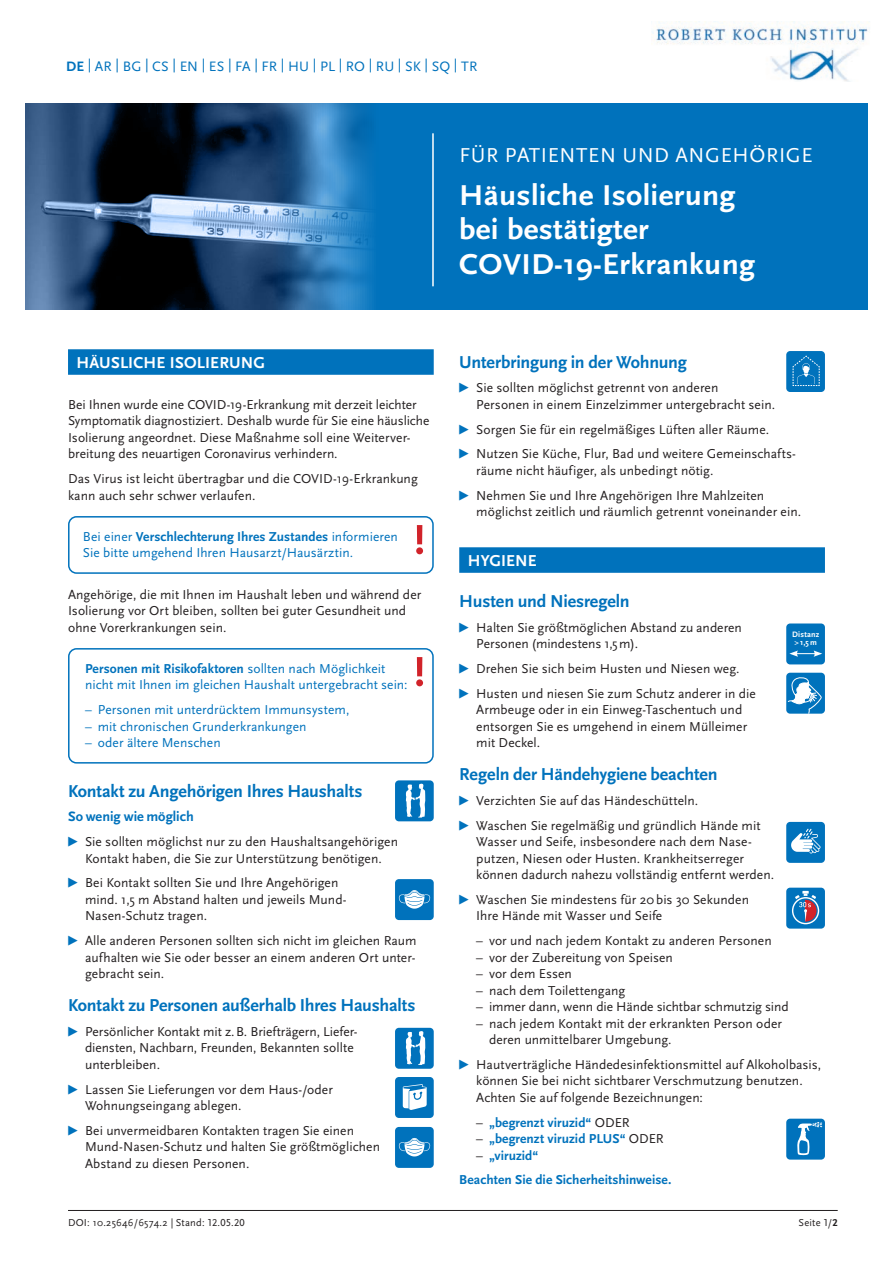
<style>
.page{position:relative;width:893px;height:1263px;background:#fff}
.page>*{position:absolute;margin:0;border:0;box-sizing:border-box;transform-origin:0 0}
.t1{font:700 30px/34.5px "Scala Sans Pro";letter-spacing:.01em;color:#fff;scale:1.05 1}
.t2{font:21px "Scala Sans Pro";letter-spacing:.03em;color:#fff}
.t3{font:700 18px "Scala Sans Pro";letter-spacing:-.01em;color:#0072bc}
.t4{font:700 16.5px "Scala Sans Pro";letter-spacing:.01em;color:#fff}
.t5{font:14.25px "Scala Sans Pro";letter-spacing:.005em;color:#0072bc}
.t6{font:700 14.25px "Scala Sans Pro";color:#0072bc}
.t7{font:13.5px/16.5px "Scala Sans Pro";letter-spacing:.005em;color:#231f20}
.t8{font:13.5px/16.5px "Scala Sans Pro";letter-spacing:.005em;color:#0072bc}
.t9{font:700 13.5px/24.8px "Scala Sans Pro";color:#0072bc}
.t10{font:10.5px "Scala Sans Pro";letter-spacing:.02em;color:#231f20}
.t11{font:700 8.25px/8.2px "Scala Sans";letter-spacing:.025em;color:#fff}
.s1{font-weight:700}
.s2{color:#0072bc}
.s3{font-weight:400;color:#231f20}
</style>
<div class="page">
<svg style="left:26px;top:104px;width:244px;height:206px;background:#2a415d"></svg>
<svg style="left:270px;top:104px;width:597px;height:206px;background:#0873ba"></svg>
<hr style="left:432px;top:133px;width:2px;height:153px;background:#fff">
<div style="left:68px;top:349px;width:366px;height:26px;background:#0072bc"></div>
<div style="left:459px;top:547px;width:366px;height:26px;background:#0072bc"></div>
<hr style="left:68px;top:1210px;width:770px;height:1px;background:#231f20">
<div style="left:395px;top:1077px;width:39px;height:41px;background:#0072bc;border-radius:4px"></div>
<svg style="left:403px;top:1084px;width:24px;height:26px"></svg>
<div style="left:395px;top:1127px;width:39px;height:41px;background:#0072bc;border-radius:4px"></div>
<svg style="left:399px;top:1138px;width:31px;height:18px"></svg>
<div style="left:395px;top:879px;width:39px;height:41px;background:#0072bc;border-radius:4px"></div>
<svg style="left:399px;top:890px;width:31px;height:19px"></svg>
<div style="left:786px;top:822px;width:39px;height:41px;background:#0072bc;border-radius:4px"></div>
<svg style="left:791px;top:829px;width:29px;height:24px"></svg>
<div style="left:786px;top:888px;width:39px;height:41px;background:#0072bc;border-radius:4px"></div>
<svg style="left:792px;top:897px;width:27px;height:27px"></svg>
<svg style="left:793px;top:898px;width:25px;height:25px"></svg>
<svg style="left:795px;top:891px;width:21px;height:31px"></svg>
<svg style="left:416px;top:657px;width:7px;height:29px"></svg>
<div style="left:68px;top:648px;width:366px;height:116px;border:2px solid #0072bc;border-radius:8px"></div>
<svg style="left:416px;top:525px;width:7px;height:29px"></svg>
<div style="left:68px;top:516px;width:366px;height:58px;border:2px solid #0072bc;border-radius:8px"></div>
<img style="left:652px;top:22px;width:216px;height:59px">
<div style="left:395px;top:780px;width:39px;height:41px;background:#0072bc;border-radius:4px"></div>
<svg style="left:406px;top:783px;width:19px;height:34px"></svg>
<div style="left:395px;top:1028px;width:39px;height:41px;background:#0072bc;border-radius:4px"></div>
<svg style="left:406px;top:1031px;width:19px;height:34px"></svg>
<div style="left:786px;top:351px;width:39px;height:41px;background:#0072bc;border-radius:4px"></div>
<svg style="left:792px;top:355px;width:28px;height:31px"></svg>
<div style="left:786px;top:623px;width:39px;height:41px;background:#0072bc;border-radius:4px"></div>
<svg style="left:789px;top:650px;width:33px;height:7px"></svg>
<div style="left:786px;top:673px;width:39px;height:41px;background:#0072bc;border-radius:4px"></div>
<svg style="left:787px;top:677px;width:35px;height:37px"></svg>
<div style="left:786px;top:1119px;width:39px;height:40px;background:#0072bc;border-radius:4px"></div>
<svg style="left:797px;top:1122px;width:25px;height:33px"></svg>
<p class="t5" style="left:66px;top:58px;width:413px"><span class="s1">DE</span> | AR | BG | CS | EN | ES | FA | FR | HU | PL | RO | RU | SK | SQ | TR</p>
<p class="t4" style="left:77px;top:352px;width:190px">HÄUSLICHE ISOLIERUNG</p>
<p class="t7" style="left:68px;top:396px;width:363px">Bei Ihnen wurde eine COVID-19-Erkrankung mit derzeit leichter Symptomatik diagnostiziert. Deshalb wurde für Sie eine häusliche Isolierung angeordnet. Diese Maßnahme soll eine Weiterver&shy;breitung des neuartigen Coronavirus verhindern.</p>
<p class="t7" style="left:68px;top:470px;width:351px">Das Virus ist leicht übertragbar und die COVID-19-Erkrankung kann auch sehr schwer verlaufen.</p>
<p class="t8" style="left:83px;top:528px;width:317px">Bei einer <span class="s1">Verschlechterung Ihres Zustandes</span> informieren<br>Sie bitte umgehend Ihren Hausarzt/Hausärztin.</p>
<p class="t7" style="left:68px;top:586px;width:355px">Angehörige, die mit Ihnen im Haushalt leben und während der<br>Isolierung vor Ort bleiben, sollten bei guter Gesundheit und ohne Vorerkrankungen sein.</p>
<p class="t8" style="left:85px;top:660px;width:324px"><span class="s1">Personen mit Risikofaktoren</span> sollten nach Möglichkeit nicht mit Ihnen im gleichen Haushalt untergebracht sein:</p>
<p class="t8" style="left:85px;top:701px;width:266px">– Personen mit unterdrücktem Immunsystem,</p>
<p class="t8" style="left:85px;top:718px;width:223px">– mit chronischen Grunderkrankungen</p>
<p class="t8" style="left:85px;top:734px;width:137px">– oder ältere Menschen</p>
<h3 class="t3" style="left:68px;top:780px;width:296px">Kontakt zu Angehörigen Ihres Haushalts</h3>
<p class="t6" style="left:68px;top:808px;width:127px">So wenig wie möglich</p>
<p class="t7" style="left:66px;top:833px;width:334px;text-align:center"><span class="s2">▶</span> Sie sollten möglichst nur zu den Haushaltsangehörigen<br>Kontakt haben, die Sie zur Unterstützung benötigen.</p>
<p class="t7" style="left:85px;top:875px;width:263px;text-indent:-19px"><span class="s2">▶</span> Bei Kontakt sollten Sie und Ihre Angehörigen mind. 1,5 m Abstand halten und jeweils Mund-<br>Nasen-Schutz tragen.</p>
<p class="t7" style="left:85px;top:932px;width:333px;text-indent:-19px"><span class="s2">▶</span> Alle anderen Personen sollten sich nicht im gleichen Raum aufhalten wie Sie oder besser an einem anderen Ort unter&shy;gebracht sein.</p>
<h3 class="t3" style="left:68px;top:995px;width:349px">Kontakt zu Personen außerhalb Ihres Haushalts</h3>
<p class="t7" style="left:85px;top:1023px;width:274px;text-indent:-19px"><span class="s2">▶</span> Persönlicher Kontakt mit z.B. Briefträgern, Liefer&shy;diensten, Nachbarn, Freunden, Bekannten sollte unterbleiben.</p>
<p class="t7" style="left:85px;top:1081px;width:249px;text-indent:-19px"><span class="s2">▶</span> Lassen Sie Lieferungen vor dem Haus-/oder<br>Wohnungseingang ablegen.</p>
<p class="t7" style="left:85px;top:1122px;width:296px;text-indent:-19px"><span class="s2">▶</span> Bei unvermeidbaren Kontakten tragen Sie einen<br>Mund-Nasen-Schutz und halten Sie größtmöglichen<br>Abstand zu diesen Personen.</p>
<h2 class="t2" style="left:459px;top:142px;width:355px">FÜR PATIENTEN UND ANGEHÖRIGE</h2>
<h1 class="t1" style="left:459px;top:178px;width:283px">Häusliche Isolierung bei bestätigter<br>COVID-19-Erkrankung</h1>
<h3 class="t3" style="left:459px;top:351px;width:229px">Unterbringung in der Wohnung</h3>
<p class="t7" style="left:476px;top:380px;width:300px;text-indent:-19px"><span class="s2">▶</span> Sie sollten möglichst getrennt von anderen<br>Personen in einem Einzelzimmer untergebracht sein.</p>
<p class="t7" style="left:457px;top:417px;width:340px;line-height:24.8px"><span class="s2">▶</span> Sorgen Sie für ein regelmäßiges Lüften aller Räume.<br><span class="s2">▶</span> Nutzen Sie Küche, Flur, Bad und weitere Gemeinschafts-</p>
<p class="t7" style="left:457px;top:458px;width:309px;line-height:24.8px;text-indent:19px">räume nicht häufiger, als unbedingt nötig.<br><span class="s2">▶</span> Nehmen Sie und Ihre Angehörigen Ihre Mahlzeiten</p>
<p class="t7" style="left:476px;top:503px;width:326px">möglichst zeitlich und räumlich getrennt voneinander ein.</p>
<p class="t4" style="left:468px;top:550px;width:70px">HYGIENE</p>
<h3 class="t3" style="left:459px;top:590px;width:172px">Husten und Niesregeln</h3>
<p class="t7" style="left:476px;top:619px;width:267px;text-indent:-19px"><span class="s2">▶</span> Halten Sie größtmöglichen Abstand zu anderen<br>Personen (mindestens 1,5m).</p>
<p class="t7" style="left:457px;top:656px;width:300px;line-height:24.8px"><span class="s2">▶</span> Drehen Sie sich beim Husten und Niesen weg. <span class="s2">▶</span> Husten und niesen Sie zum Schutz anderer in die</p>
<p class="t7" style="left:476px;top:701px;width:273px">Armbeuge oder in ein Einweg-Taschentuch und entsorgen Sie es umgehend in einem Mülleimer mit Deckel.</p>
<h3 class="t3" style="left:459px;top:764px;width:260px">Regeln der Händehygiene beachten</h3>
<p class="t7" style="left:457px;top:788px;width:305px;line-height:24.8px"><span class="s2">▶</span> Verzichten Sie auf das Händeschütteln.<br><span class="s2">▶</span> Waschen Sie regelmäßig und gründlich Hände mit</p>
<p class="t7" style="left:476px;top:833px;width:299px">Wasser und Seife, insbesondere nach dem Nase&shy;putzen, Niesen oder Husten. Krankheitserreger können dadurch nahezu vollständig entfernt werden.</p>
<p class="t7" style="left:476px;top:891px;width:274px;text-indent:-19px"><span class="s2">▶</span> Waschen Sie mindestens für 20 bis 30 Sekunden<br>Ihre Hände mit Wasser und Seife</p>
<p class="t7" style="left:476px;top:932px;width:297px">– vor und nach jedem Kontakt zu anderen Personen</p>
<p class="t7" style="left:476px;top:949px;width:198px">– vor der Zubereitung von Speisen</p>
<p class="t7" style="left:476px;top:965px;width:97px">– vor dem Essen</p>
<p class="t7" style="left:476px;top:982px;width:151px">– nach dem Toilettengang</p>
<p class="t7" style="left:476px;top:998px;width:314px">– immer dann, wenn die Hände sichtbar schmutzig sind</p>
<p class="t7" style="left:489px;top:1015px;width:295px;text-indent:-13px">– nach jedem Kontakt mit der erkrankten Person oder deren unmittelbarer Umgebung.</p>
<p class="t7" style="left:476px;top:1056px;width:347px;text-indent:-19px"><span class="s2">▶</span> Hautverträgliche Händedesinfektionsmittel auf Alkoholbasis, können Sie bei nicht sichtbarer Verschmutzung benutzen.<br>Achten Sie auf folgende Bezeichnungen:</p>
<p class="t9" style="left:476px;top:1110px;width:155px"><span class="s3">–</span> „begrenzt viruzid“ <span class="s3">ODER</span></p>
<p class="t9" style="left:476px;top:1126px;width:189px"><span class="s3">–</span> „begrenzt viruzid PLUS“ <span class="s3">ODER</span></p>
<p class="t9" style="left:459px;top:1143px;width:214px;text-indent:17px"><span class="s3">–</span> „viruzid“<br>Beachten Sie die Sicherheitshinweise.</p>
<p class="t11" style="left:792px;top:630px;width:29px">Distanz &gt; 1,5 m</p>
<p class="t10" style="left:68px;top:1216px;width:178px">DOI: 10.25646/6574.2 | Stand: 12.05.20</p>
<p class="t10" style="left:798px;top:1216px;width:41px">Seite 1/<span class="s1">2</span></p>
</div>
